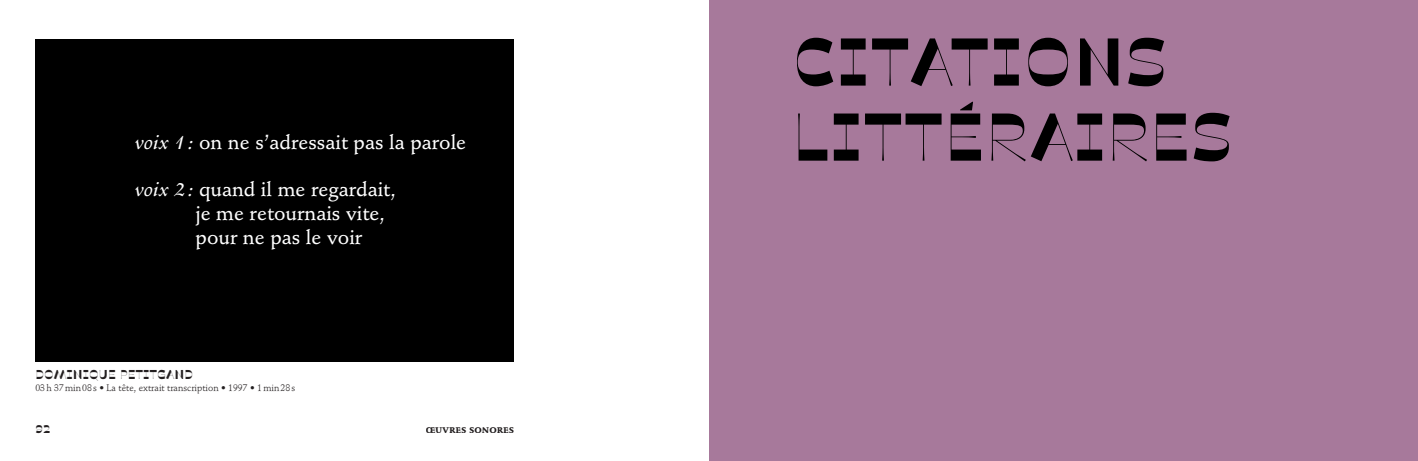
<style>
.page{position:relative;width:1418px;height:461px;background:#fff}
.page>*{position:absolute;margin:0;border:0;box-sizing:border-box;transform-origin:0 0}
.t1{font:75px/75px "Anouk";color:#000}
.t2{font:500 20px/23.8px "Stempel Schneidler";color:#fff}
.t3{font:14.38px "Anouk";color:#231f20}
.t4{font:13.75px "Anouk";color:#231f20}
.t5{font:9.38px "Stempel Schneidler";color:#231f20}
.t6{font:900 8.12px "Stempel Schneidler";letter-spacing:.04em;color:#231f20}
.s1{font-family:"Stempel Schneidler Med";font-weight:400;font-style:italic}
</style>
<div class="page">
<div style="left:709px;top:0;width:708px;height:461px;background:#a7799b"></div>
<div style="left:35px;top:39px;width:479px;height:322px;background:#000"></div>
<p class="t2" style="left:135px;top:130px;width:333px"><span class="s1">voix 1 :</span> on ne s’adressait pas la parole</p>
<p class="t2" style="left:195px;top:178px;width:202px;text-indent:-61px"><span class="s1">voix 2 :</span> quand il me regardait, je me retournais vite, pour ne pas le voir</p>
<p class="t3" style="left:35px;top:367px;width:159px">DOMINIQUE PETITGAND</p>
<p class="t5" style="left:35px;top:382px;width:261px">03 h 37 min 08 s • La tête, extrait transcription • 1997 • 1 min 28 s</p>
<p class="t4" style="left:35px;top:421px;width:17px">92</p>
<p class="t6" style="left:426px;top:425px;width:90px">ŒUVRES SONORES</p>
<h1 class="t1" style="left:791px;top:26px;width:443px">CITATIONS<br>LITTÉRAIRES</h1>
</div>
